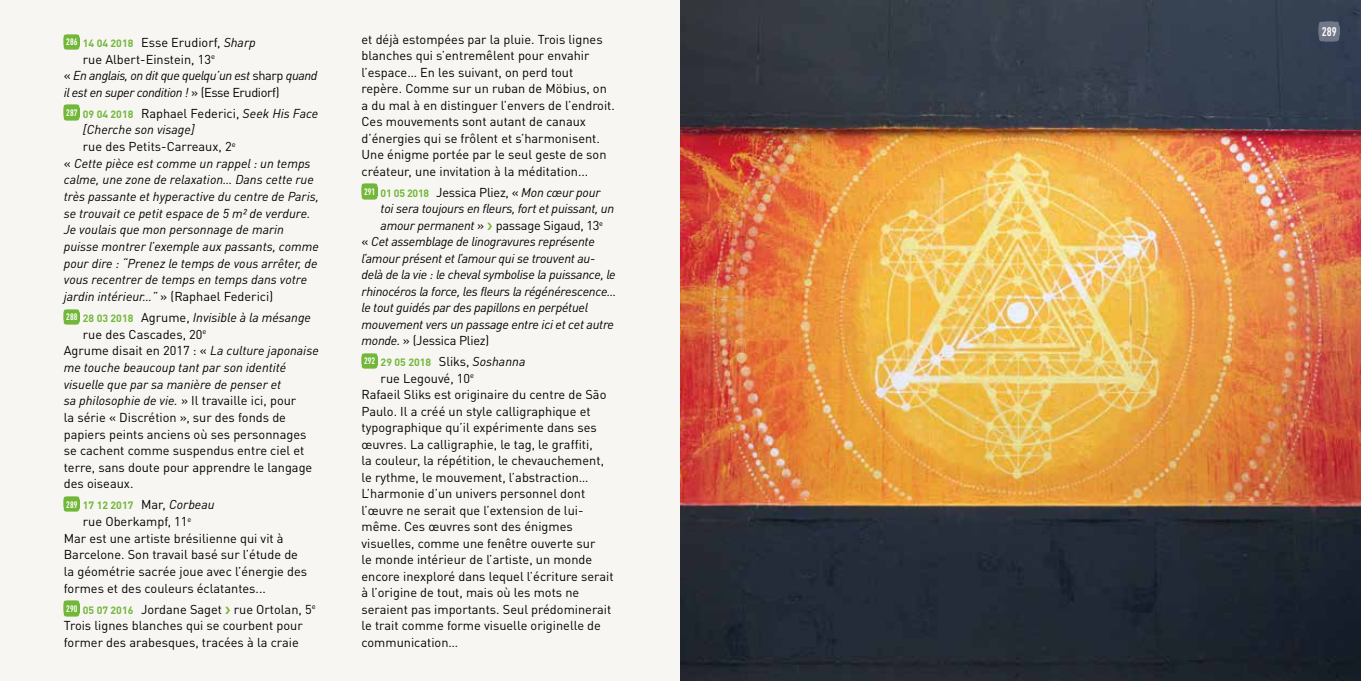
<style>
.page{position:relative;width:1361px;height:681px;background:#fff}
.page>*{position:absolute;margin:0;border:0;box-sizing:border-box;transform-origin:0 0}
.t1{font:12.75px/16.5px "DINOT";color:#000}
.t2{font:italic 12.75px "DINOT";letter-spacing:-.01em;color:#000}
.t3{font:12.75px "DINOT";letter-spacing:-.02em;color:#000}
.t4{font:italic 12.75px "DINOT";letter-spacing:-.03em;color:#000}
.t5{font:700 condensed 12.3px "DINOT";color:#fff}
.t6{font:700 10.5px "DINOT";color:#72b73a}
.s1{font-weight:700;font-stretch:condensed;font-size:9.3px;color:#fff}
.s2{font-weight:700;font-size:10.5px;color:#72b73a}
.s3{font-style:italic}
.s4{font-style:normal}
.s5{font-weight:700;font-style:normal;font-stretch:condensed;font-size:9.3px;color:#fff}
.s6{font-weight:700;font-style:normal;font-size:10.5px;color:#72b73a}
.s7{font-weight:400;font-size:12.75px;color:#000}
.s8{font-weight:400;font-style:italic;font-size:12.75px;color:#000}
</style>
<div class="page">
<div style="left:0;top:0;width:680px;height:680px;background:#f7f6f2"></div>
<img style="left:64px;top:34px;width:15px;height:15px">
<img style="left:64px;top:105px;width:15px;height:15px">
<img style="left:64px;top:309px;width:15px;height:15px">
<img style="left:64px;top:496px;width:15px;height:15px">
<img style="left:64px;top:600px;width:15px;height:16px">
<img style="left:361px;top:184px;width:16px;height:15px">
<img style="left:361px;top:353px;width:16px;height:15px">
<img style="left:680px;top:0;width:681px;height:680px">
<img style="left:1318px;top:21px;width:21px;height:21px">
<p class="t1" style="left:66px;top:34px;width:191px"><span class="s1">286</span> <span class="s2">14 04 2018</span> Esse Erudiorf, <span class="s3">Sharp</span></p>
<p class="t1" style="left:83px;top:50px;width:134px">rue Albert-Einstein, 13<sup>e</sup></p>
<p class="t4" style="left:64px;top:68px;width:255px"><span class="s4">«</span> En anglais, on dit que quelqu’un est <span class="s4">sharp</span> quand</p>
<p class="t4" style="left:64px;top:84px;width:217px">il est en super condition ! <span class="s4">» (Esse Erudiorf)</span></p>
<p class="t1" style="left:66px;top:105px;width:253px"><span class="s1">287</span> <span class="s2">09 04 2018</span> Raphael Federici, <span class="s3">Seek His Face</span></p>
<p class="t2" style="left:83px;top:122px;width:113px">[Cherche son visage]</p>
<p class="t1" style="left:83px;top:138px;width:154px">rue des Petits-Carreaux, 2<sup>e</sup></p>
<p class="t2" style="left:64px;top:155px;width:248px"><span class="s4">«</span> Cette pièce est comme un rappel : un temps</p>
<p class="t2" style="left:64px;top:172px;width:252px">calme, une zone de relaxation… Dans cette rue</p>
<p class="t2" style="left:64px;top:188px;width:257px">très passante et hyperactive du centre de Paris,</p>
<p class="t2" style="left:64px;top:205px;width:248px">se trouvait ce petit espace de 5 m² de verdure.</p>
<p class="t2" style="left:64px;top:222px;width:222px">Je voulais que mon personnage de marin</p>
<p class="t2" style="left:64px;top:238px;width:256px">puisse montrer l’exemple aux passants, comme</p>
<p class="t2" style="left:64px;top:255px;width:255px">pour dire : “Prenez le temps de vous arrêter, de</p>
<p class="t2" style="left:64px;top:272px;width:245px">vous recentrer de temps en temps dans votre</p>
<p class="t1" style="left:64px;top:288px;width:211px"><span class="s3">jardin intérieur…”</span> » (Raphael Federici)</p>
<p class="t2" style="left:66px;top:309px;width:246px"><span class="s5">288</span> <span class="s6">28 03 2018</span> <span class="s4">Agrume,</span> Invisible à la mésange</p>
<p class="t1" style="left:83px;top:325px;width:125px">rue des Cascades, 20<sup>e</sup></p>
<p class="t1" style="left:64px;top:342px;width:256px">Agrume disait en 2017 : « <span class="s3">La culture japonaise</span></p>
<p class="t2" style="left:64px;top:359px;width:224px">me touche beaucoup tant par son identité</p>
<p class="t2" style="left:64px;top:376px;width:219px">visuelle que par sa manière de penser et</p>
<p class="t1" style="left:64px;top:392px;width:234px"><span class="s3">sa philosophie de vie.</span> » Il travaille ici, pour</p>
<p class="t1" style="left:64px;top:408px;width:224px">la série « Discrétion », sur des fonds de</p>
<p class="t1" style="left:64px;top:425px;width:244px">papiers peints anciens où ses personnages</p>
<p class="t1" style="left:64px;top:442px;width:242px">se cachent comme suspendus entre ciel et</p>
<p class="t1" style="left:64px;top:458px;width:250px">terre, sans doute pour apprendre le langage</p>
<p class="t1" style="left:64px;top:475px;width:71px">des oiseaux.</p>
<p class="t6" style="left:66px;top:498px;width:150px"><sup>289</sup> 17 12 2017 <span class="s7">Mar,</span> <span class="s8">Corbeau</span></p>
<p class="t1" style="left:64px;top:512px;width:245px;text-indent:19px">rue Oberkampf, 11<sup>e<br></sup>Mar est une artiste brésilienne qui vit à Barcelone. Son travail basé sur l’étude de la géométrie sacrée joue avec l’énergie des formes et des couleurs éclatantes...</p>
<p class="t1" style="left:64px;top:600px;width:253px"><span class="s1">290</span> <span class="s2">05 07 2016</span> Jordane Saget rue Ortolan, 5<sup>e<br></sup>Trois lignes blanches qui se courbent pour former des arabesques, tracées à la craie</p>
<p class="t1" style="left:361px;top:31px;width:255px">et déjà estompées par la pluie. Trois lignes blanches qui s’entremêlent pour envahir l’espace… En les suivant, on perd tout repère. Comme sur un ruban de Möbius, on a du mal à en distinguer l’envers de l’endroit.<br>Ces mouvements sont autant de canaux d’énergies qui se frôlent et s’harmonisent.<br>Une énigme portée par le seul geste de son créateur, une invitation à la méditation...</p>
<p class="t3" style="left:364px;top:184px;width:238px"><span class="s1">291</span> <span class="s2">01 05 2018</span> Jessica Pliez, « <span class="s3">Mon cœur pour</span></p>
<p class="t2" style="left:381px;top:201px;width:235px">toi sera toujours en fleurs, fort et puissant, un</p>
<p class="t3" style="left:381px;top:217px;width:224px"><span class="s3">amour permanent</span> » passage Sigaud, 13<sup>e</sup></p>
<p class="t2" style="left:361px;top:234px;width:235px"><span class="s4">«</span> Cet assemblage de linogravures représente</p>
<p class="t2" style="left:361px;top:250px;width:235px">l’amour présent et l’amour qui se trouvent au-</p>
<p class="t2" style="left:361px;top:267px;width:256px">delà de la vie : le cheval symbolise la puissance, le</p>
<p class="t2" style="left:361px;top:283px;width:256px">rhinocéros la force, les fleurs la régénérescence…</p>
<p class="t2" style="left:361px;top:300px;width:228px">le tout guidés par des papillons en perpétuel</p>
<p class="t2" style="left:361px;top:316px;width:254px">mouvement vers un passage entre ici et cet autre</p>
<p class="t3" style="left:361px;top:332px;width:129px"><span class="s3">monde.</span> » (Jessica Pliez)</p>
<p class="t6" style="left:364px;top:355px;width:163px"><sup>292</sup> 29 05 2018 <span class="s7">Sliks,</span> <span class="s8">Soshanna</span></p>
<p class="t1" style="left:361px;top:369px;width:254px;text-indent:19px">rue Legouvé, 10<sup>e<br></sup>Rafaeil Sliks est originaire du centre de São Paulo. Il a créé un style calligraphique et typographique qu’il expérimente dans ses œuvres. La calligraphie, le tag, le graffiti,<br>la couleur, la répétition, le chevauchement, le rythme, le mouvement, l’abstraction… L’harmonie d’un univers personnel dont l’œuvre ne serait que l’extension de lui&shy;même. Ces œuvres sont des énigmes visuelles, comme une fenêtre ouverte sur<br>le monde intérieur de l’artiste, un monde encore inexploré dans lequel l’écriture serait à l’origine de tout, mais où les mots ne seraient pas importants. Seul prédominerait le trait comme forme visuelle originelle de communication…</p>
<p class="t5" style="left:1322px;top:24px;width:16px">289</p>
</div>
